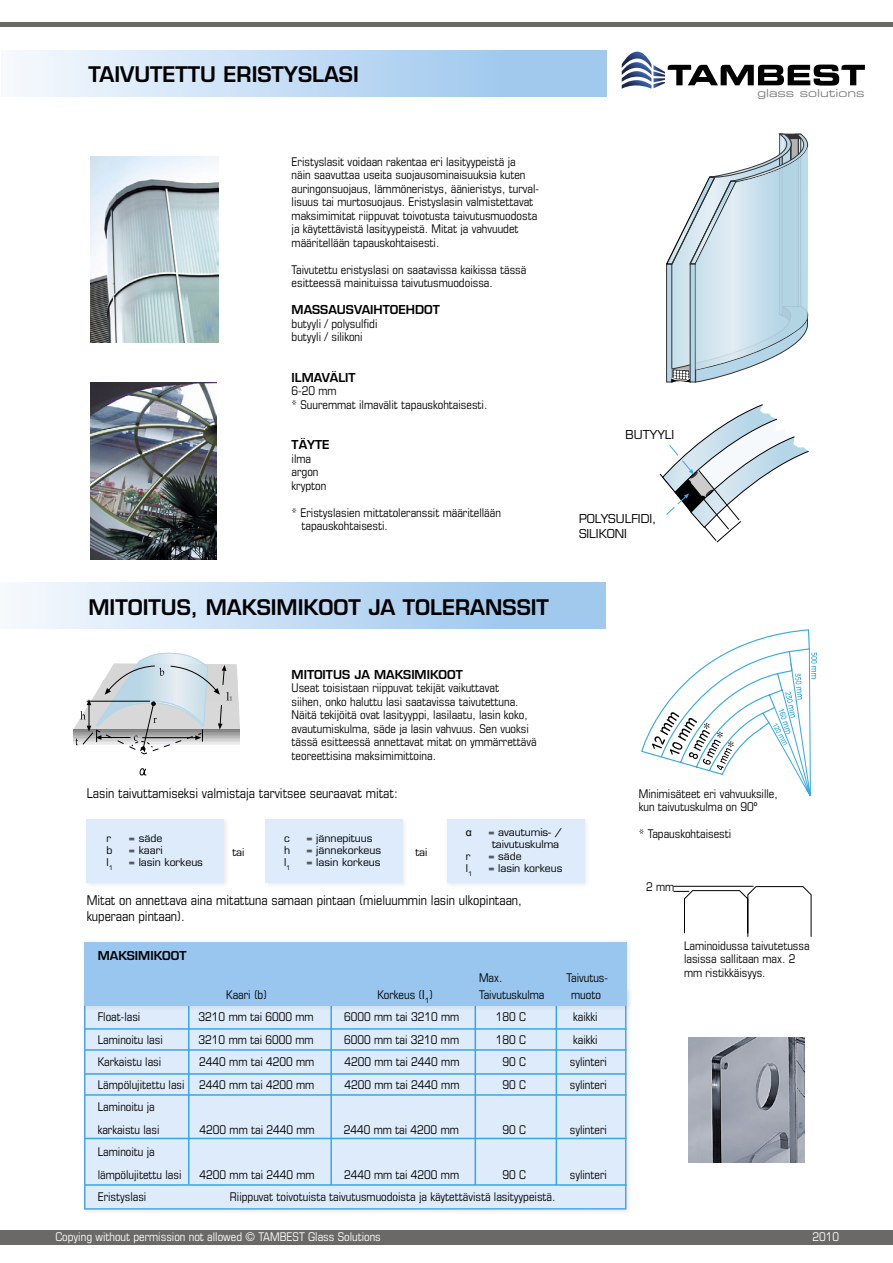
<style>
.page{position:relative;width:893px;height:1263px;background:#fff}
.page>*{position:absolute;margin:0;border:0;box-sizing:border-box;transform-origin:0 0}
.t1{font:600 21px "Eurostile";color:#000}
.t2{font:condensed 13.5px/16.2px "Eurostile";color:#000}
.t3{font:condensed 12px/13.5px "Eurostile";color:#000}
.t4{font:600 12px "Eurostile";color:#000}
.t5{font:condensed 12px "Eurostile";color:#fff}
.t6{font:12px/14.4px "Eurostile";color:#000}
.t7{font:11.1px "Eurostile Extended Two";color:#7c7c7c}
.t8{font:10.5px/12px "Eurostile";color:#000;text-align:center}
.s1{font-stretch:normal}
</style>
<div class="page">
<div style="left:0;top:1230px;width:892px;height:14px;background:#6a6967"></div>
<div style="left:262px;top:816px;width:147px;height:73px;background:#000;opacity:.09"></div>
<div style="left:265px;top:820px;width:138px;height:63px;background:#ddebfa"></div>
<div style="left:444px;top:816px;width:146px;height:73px;background:#000;opacity:.09"></div>
<div style="left:447px;top:820px;width:137px;height:63px;background:#ddebfa"></div>
<div style="left:83px;top:816px;width:147px;height:73px;background:#000;opacity:.09"></div>
<div style="left:87px;top:820px;width:137px;height:63px;background:#ddebfa"></div>
<div style="left:2px;top:51px;width:605px;height:46px;background:linear-gradient(to right,#f4f8fe,#95c2ec)"></div>
<div style="left:0;top:583px;width:605px;height:46px;background:linear-gradient(to right,#f4f8fe,#95c2ec)"></div>
<svg style="left:666px;top:133px;width:143px;height:250px"></svg>
<svg style="left:139px;top:768px;width:8px;height:8px"></svg>
<img style="left:91px;top:383px;width:125px;height:176px">
<img style="left:91px;top:156px;width:127px;height:187px">
<svg style="left:622px;top:51px;width:243px;height:38px"></svg>
<hr style="left:0;top:23px;width:892px;height:3px;background:#6a6967">
<img style="left:688px;top:1037px;width:116px;height:125px">
<svg style="left:74px;top:653px;width:166px;height:102px"></svg>
<svg style="left:641px;top:629px;width:176px;height:168px"></svg>
<svg style="left:673px;top:886px;width:139px;height:51px"></svg>
<svg style="left:659px;top:404px;width:150px;height:138px"></svg>
<div style="left:81px;top:986px;width:552px;height:229px;background:#f8f8f8"></div>
<div style="left:85px;top:990px;width:541px;height:219px;background:#ddebfa"></div>
<div style="left:84px;top:989px;width:542px;height:221px;border:2px solid #4da6e3"></div>
<hr style="left:188px;top:1005px;width:2px;height:179px;background:#36a7e9">
<hr style="left:330px;top:1005px;width:2px;height:180px;background:#36a7e9">
<hr style="left:475px;top:1005px;width:1px;height:180px;background:#36a7e9">
<hr style="left:556px;top:1005px;width:1px;height:180px;background:#36a7e9">
<hr style="left:85px;top:1138px;width:541px;height:1px;background:#36a7e9">
<hr style="left:85px;top:1094px;width:541px;height:2px;background:#36a7e9">
<hr style="left:85px;top:1073px;width:541px;height:2px;background:#36a7e9">
<hr style="left:85px;top:1049px;width:541px;height:2px;background:#36a7e9">
<hr style="left:85px;top:1028px;width:541px;height:2px;background:#36a7e9">
<hr style="left:85px;top:1184px;width:541px;height:2px;background:#36a7e9">
<div style="left:81px;top:939px;width:552px;height:72px;background:#000;opacity:.09"></div>
<div style="left:84px;top:942px;width:542px;height:63px;background:#99c6ee"></div>
<h1 class="t1" style="left:88px;top:61px;width:272px">TAIVUTETTU ERISTYSLASI</h1>
<p class="t3" style="left:292px;top:154px;width:249px">Eristyslasit voidaan rakentaa eri lasityypeistä ja<br>näin saavuttaa useita suojausominaisuuksia kuten auringonsuojaus, lämmöneristys, äänieristys, turval&shy;lisuus tai murtosuojaus. Eristyslasin valmistettavat maksimimitat riippuvat toivotusta taivutusmuodosta ja käytettävistä lasityypeistä. Mitat ja vahvuudet määritellään tapauskohtaisesti.</p>
<p class="t3" style="left:292px;top:262px;width:236px">Taivutettu eristyslasi on saatavissa kaikissa tässä esitteessä mainituissa taivutusmuodoissa.</p>
<p class="t4" style="left:292px;top:302px;width:150px">MASSAUSVAIHTOEHDOT</p>
<p class="t3" style="left:292px;top:316px;width:87px">butyyli / polysulfidi butyyli / silikoni</p>
<p class="t4" style="left:292px;top:370px;width:65px">ILMAVÄLIT</p>
<p class="t3" style="left:292px;top:384px;width:197px">6-20 mm<br>* Suuremmat ilmavälit tapauskohtaisesti.</p>
<p class="t4" style="left:292px;top:437px;width:40px">TÄYTE</p>
<p class="t3" style="left:292px;top:451px;width:36px">ilma argon krypton</p>
<p class="t3" style="left:302px;top:505px;width:201px;text-indent:-10px">* Eristyslasien mittatoleranssit määritellään tapauskohtaisesti.</p>
<p class="t6" style="left:626px;top:427px;width:50px">BUTYYLI</p>
<p class="t6" style="left:579px;top:512px;width:79px">POLYSULFIDI,<br>SILIKONI</p>
<p class="t7" style="left:757px;top:85px;width:109px">glass solutions</p>
<h1 class="t1" style="left:88px;top:594px;width:462px">MITOITUS, MAKSIMIKOOT JA TOLERANSSIT</h1>
<p class="t4" style="left:292px;top:666px;width:173px">MITOITUS JA MAKSIMIKOOT</p>
<p class="t3" style="left:292px;top:681px;width:247px">Useat toisistaan riippuvat tekijät vaikuttavat<br>siihen, onko haluttu lasi saatavissa taivutettuna.<br>Näitä tekijöitä ovat lasityyppi, lasilaatu, lasin koko, avautumiskulma, säde ja lasin vahvuus. Sen vuoksi tässä esitteessä annettavat mitat on ymmärrettävä teoreettisina maksimimittoina.</p>
<p class="t2" style="left:87px;top:785px;width:313px">Lasin taivuttamiseksi valmistaja tarvitsee seuraavat mitat:</p>
<p class="t8" style="left:106px;top:832px;width:6px">r</p>
<p class="t8" style="left:129px;top:832px;width:35px">= säde</p>
<p class="t8" style="left:106px;top:844px;width:8px">b</p>
<p class="t8" style="left:129px;top:844px;width:35px">= kaari</p>
<p class="t8" style="left:106px;top:856px;width:8px">l<sub>1</sub></p>
<p class="t8" style="left:129px;top:856px;width:76px">= lasin korkeus</p>
<p class="t8" style="left:284px;top:832px;width:7px">c</p>
<p class="t8" style="left:307px;top:832px;width:67px">= jännepituus</p>
<p class="t8" style="left:284px;top:844px;width:8px">h</p>
<p class="t8" style="left:307px;top:844px;width:76px">= jännekorkeus</p>
<p class="t8" style="left:284px;top:856px;width:8px">l<sub>1</sub></p>
<p class="t8" style="left:307px;top:856px;width:76px">= lasin korkeus</p>
<p class="t8" style="left:232px;top:846px;width:14px">tai</p>
<p class="t8" style="left:415px;top:846px;width:14px">tai</p>
<p class="t8" style="left:488px;top:826px;width:75px">= avautumis- / taivutuskulma</p>
<p class="t8" style="left:466px;top:850px;width:6px">r</p>
<p class="t8" style="left:488px;top:850px;width:35px">= säde</p>
<p class="t8" style="left:466px;top:862px;width:8px">l<sub>1</sub></p>
<p class="t8" style="left:488px;top:862px;width:76px">= lasin korkeus</p>
<p class="t2" style="left:87px;top:892px;width:437px">Mitat on annettava aina mitattuna samaan pintaan (mieluummin lasin ulkopintaan, kuperaan pintaan).</p>
<p class="t3" style="left:639px;top:786px;width:140px">Minimisäteet eri vahvuuksille, kun taivutuskulma on 90º</p>
<p class="t3" style="left:639px;top:827px;width:94px">* Tapauskohtaisesti</p>
<p class="t3" style="left:646px;top:880px;width:30px">2 mm</p>
<p class="t4" style="left:98px;top:948px;width:90px">MAKSIMIKOOT</p>
<p class="t3" style="left:479px;top:971px;width:25px">Max.</p>
<p class="t3" style="left:566px;top:971px;width:43px">Taivutus-</p>
<p class="t3" style="left:226px;top:987px;width:42px">Kaari (b)</p>
<p class="t3" style="left:377px;top:987px;width:57px">Korkeus (<span class="s1">l</span><sub>1</sub>)</p>
<p class="t3" style="left:479px;top:987px;width:67px">Taivutuskulma</p>
<p class="t3" style="left:571px;top:987px;width:31px">muoto</p>
<p class="t3" style="left:98px;top:1010px;width:44px">Float-lasi</p>
<p class="t3" style="left:199px;top:1010px;width:117px">3210 mm tai 6000 mm</p>
<p class="t3" style="left:344px;top:1010px;width:117px">6000 mm tai 3210 mm</p>
<p class="t3" style="left:496px;top:1010px;width:32px">180 C</p>
<p class="t3" style="left:573px;top:1010px;width:26px">kaikki</p>
<p class="t3" style="left:98px;top:1032px;width:67px">Laminoitu lasi</p>
<p class="t3" style="left:199px;top:1032px;width:117px">3210 mm tai 6000 mm</p>
<p class="t3" style="left:344px;top:1032px;width:117px">6000 mm tai 3210 mm</p>
<p class="t3" style="left:496px;top:1032px;width:32px">180 C</p>
<p class="t3" style="left:573px;top:1032px;width:26px">kaikki</p>
<p class="t3" style="left:98px;top:1055px;width:65px">Karkaistu lasi</p>
<p class="t3" style="left:199px;top:1055px;width:117px">2440 mm tai 4200 mm</p>
<p class="t3" style="left:344px;top:1055px;width:117px">4200 mm tai 2440 mm</p>
<p class="t3" style="left:502px;top:1055px;width:25px">90 C</p>
<p class="t3" style="left:570px;top:1055px;width:39px">sylinteri</p>
<p class="t3" style="left:98px;top:1077px;width:218px">Lämpölujitettu lasi 2440 mm tai 4200 mm</p>
<p class="t3" style="left:344px;top:1077px;width:117px">4200 mm tai 2440 mm</p>
<p class="t3" style="left:502px;top:1077px;width:25px">90 C</p>
<p class="t3" style="left:570px;top:1077px;width:39px">sylinteri</p>
<p class="t3" style="left:98px;top:1095px;width:63px;line-height:22.5px">Laminoitu ja karkaistu lasi</p>
<p class="t3" style="left:200px;top:1122px;width:117px">4200 mm tai 2440 mm</p>
<p class="t3" style="left:344px;top:1122px;width:117px">2440 mm tai 4200 mm</p>
<p class="t3" style="left:502px;top:1122px;width:25px">90 C</p>
<p class="t3" style="left:570px;top:1122px;width:39px">sylinteri</p>
<p class="t3" style="left:98px;top:1140px;width:85px;line-height:22.5px">Laminoitu ja lämpölujitettu lasi</p>
<p class="t3" style="left:200px;top:1167px;width:117px">4200 mm tai 2440 mm</p>
<p class="t3" style="left:344px;top:1167px;width:117px">2440 mm tai 4200 mm</p>
<p class="t3" style="left:502px;top:1167px;width:25px">90 C</p>
<p class="t3" style="left:570px;top:1167px;width:39px">sylinteri</p>
<p class="t3" style="left:98px;top:1190px;width:50px">Eristyslasi</p>
<p class="t3" style="left:230px;top:1190px;width:327px">Riippuvat toivotuista taivutusmuodoista ja käytettävistä lasityypeistä.</p>
<p class="t3" style="left:684px;top:939px;width:127px">Laminoidussa taivutetussa lasissa sallitaan max. 2 mm ristikkäisyys.</p>
<p class="t5" style="left:55px;top:1229px;width:327px">Copying without permission not allowed © TAMBEST Glass Solutions</p>
<p class="t5" style="left:812px;top:1230px;width:28px">2010</p>
</div>
